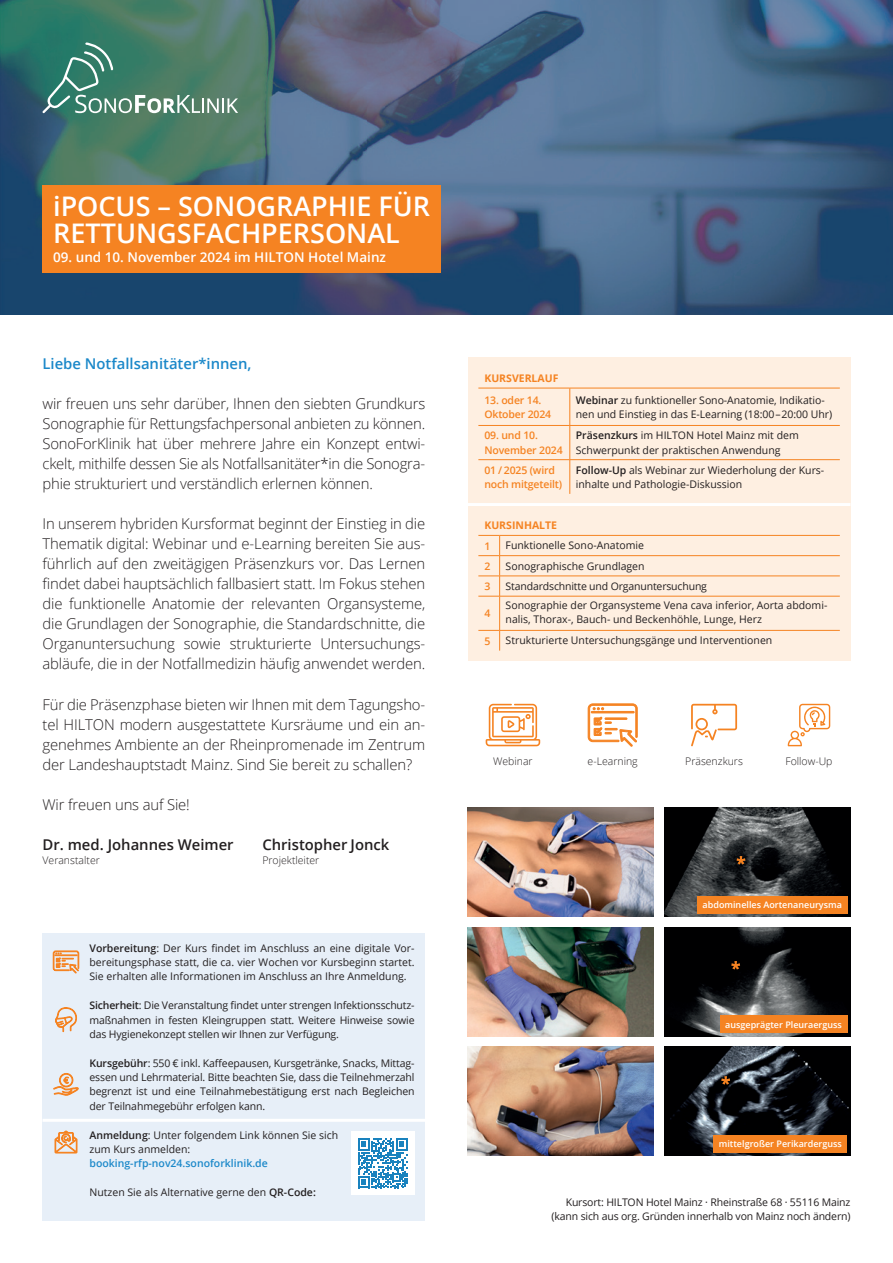
<style>
.page{position:relative;width:893px;height:1263px;background:#fff}
.page>*{position:absolute;margin:0;border:0;box-sizing:border-box;transform-origin:0 0}
.t1{font:600 27px/27px "Open Sans";color:#fff}
.t2{font:300 14.85px/20.1px "Open Sans";letter-spacing:-.01em;color:#231f20;text-align:justify}
.t3{font:600 14.85px "Open Sans";color:#231f20}
.t4{font:600 14.85px "Open Sans";color:#1b88c9}
.t5{font:600 13.5px "Open Sans";color:#fff}
.t6{font:10.5px/14.2px "Open Sans";color:#231f20}
.t7{font:600 10.5px/14.2px "Open Sans";letter-spacing:-.015em;color:#f58322}
.t8{font:300 10.5px "Open Sans";color:#231f20}
.t9{font:600 10.5px "Open Sans";color:#1b88c9}
.t10{font:700 10.5px "Open Sans";color:#f58322}
.t11{font:600 9px "Open Sans";color:#fff}
.s1{font-weight:600}
</style>
<div class="page">
<img style="left:0;top:0;width:893px;height:315px">
<img style="left:468px;top:1047px;width:186px;height:109px">
<img style="left:468px;top:927px;width:186px;height:109px">
<div style="left:468px;top:357px;width:382px;height:304px;background:#feefe1"></div>
<hr style="left:478px;top:388px;width:92px;height:1px;background:#f58322">
<hr style="left:570px;top:388px;width:1px;height:37px;background:#f58322">
<hr style="left:570px;top:388px;width:270px;height:1px;background:#f58322">
<hr style="left:478px;top:425px;width:92px;height:1px;background:#f58322">
<hr style="left:570px;top:426px;width:1px;height:33px;background:#f58322">
<hr style="left:570px;top:425px;width:270px;height:1px;background:#f58322">
<hr style="left:478px;top:459px;width:92px;height:1px;background:#f58322">
<hr style="left:570px;top:460px;width:1px;height:34px;background:#f58322">
<hr style="left:570px;top:459px;width:270px;height:1px;background:#f58322">
<hr style="left:500px;top:535px;width:340px;height:1px;background:#f58322">
<hr style="left:500px;top:555px;width:340px;height:1px;background:#f58322">
<hr style="left:500px;top:576px;width:340px;height:1px;background:#f58322">
<svg style="left:478px;top:535px;width:22px;height:62px"></svg>
<hr style="left:499px;top:596px;width:1px;height:34px;background:#f58322">
<hr style="left:500px;top:596px;width:340px;height:1px;background:#f58322">
<svg style="left:478px;top:630px;width:22px;height:21px"></svg>
<hr style="left:500px;top:630px;width:340px;height:1px;background:#f58322">
<hr style="left:468px;top:503px;width:382px;height:3px;background:#fff">
<div style="left:43px;top:933px;width:382px;height:287px;background:#e7eff8"></div>
<svg style="left:55px;top:1007px;width:22px;height:25px"></svg>
<svg style="left:53px;top:951px;width:26px;height:22px"></svg>
<div style="left:351px;top:1131px;width:64px;height:64px;background:#fff"></div>
<svg style="left:358px;top:1138px;width:50px;height:50px"></svg>
<img style="left:664px;top:927px;width:186px;height:109px">
<img style="left:664px;top:1047px;width:186px;height:109px">
<hr style="left:43px;top:1119px;width:382px;height:3px;background:#fff">
<svg style="left:53px;top:1073px;width:26px;height:22px"></svg>
<svg style="left:55px;top:1130px;width:22px;height:23px"></svg>
<img style="left:664px;top:807px;width:186px;height:109px">
<svg style="left:737px;top:856px;width:8px;height:8px"></svg>
<img style="left:468px;top:807px;width:186px;height:109px">
<svg style="left:721px;top:1076px;width:9px;height:9px"></svg>
<svg style="left:731px;top:961px;width:9px;height:8px"></svg>
<svg style="left:486px;top:704px;width:54px;height:42px"></svg>
<svg style="left:588px;top:704px;width:49px;height:42px"></svg>
<svg style="left:788px;top:704px;width:42px;height:42px"></svg>
<svg style="left:691px;top:704px;width:46px;height:43px"></svg>
<div style="left:43px;top:185px;width:398px;height:87px;background:#f58322"></div>
<div style="left:697px;top:896px;width:150px;height:17px;background:#f58322"></div>
<div style="left:713px;top:1135px;width:134px;height:17px;background:#f58322"></div>
<div style="left:720px;top:1015px;width:127px;height:18px;background:#f58322"></div>
<svg style="left:43px;top:43px;width:195px;height:70px;background:#558b78"></svg>
<h1 class="t1" style="left:53px;top:192px;width:378px">iPOCUS – SONOGRAPHIE FÜR<br>RETTUNGSFACHPERSONAL</h1>
<p class="t5" style="left:53px;top:247px;width:334px">09. und 10. November 2024 im HILTON Hotel Mainz</p>
<h2 class="t4" style="left:43px;top:353px;width:210px">Liebe Notfallsanitäter*innen,</h2>
<p class="t2" style="left:43px;top:393px;width:384px">wir freuen uns sehr darüber, Ihnen den siebten Grundkurs Sonographie für Rettungsfachpersonal anbieten zu können.<br>SonoForKlinik hat über mehrere Jahre ein Konzept entwi&shy;ckelt, mithilfe dessen Sie als Notfallsanitäter*in die Sonogra&shy;phie strukturiert und verständlich erlernen können.</p>
<p class="t2" style="left:43px;top:513px;width:384px">In unserem hybriden Kursformat beginnt der Einstieg in die Thematik digital: Webinar und e-Learning bereiten Sie aus&shy;führlich auf den zweitägigen Präsenzkurs vor. Das Lernen findet dabei hauptsächlich fallbasiert statt. Im Fokus stehen die funktionelle Anatomie der relevanten Organsysteme, die Grundlagen der Sonographie, die Standardschnitte, die Organuntersuchung sowie strukturierte Untersuchungs&shy;abläufe, die in der Notfallmedizin häufig anwendet werden.</p>
<h2 class="t2" style="left:43px;top:694px;width:384px">Für die Präsenzphase bieten wir Ihnen mit dem Tagungsho&shy;tel HILTON modern ausgestattete Kursräume und ein an&shy;genehmes Ambiente an der Rheinpromenade im Zentrum der Landeshauptstadt Mainz. Sind Sie bereit zu schallen?</h2>
<h2 class="t2" style="left:43px;top:794px;width:149px">Wir freuen uns auf Sie!</h2>
<h2 class="t3" style="left:43px;top:834px;width:193px">Dr. med. Johannes Weimer</h2>
<p class="t8" style="left:43px;top:853px;width:59px">Veranstalter</p>
<h2 class="t3" style="left:262px;top:834px;width:128px">Christopher Jonck</h2>
<p class="t8" style="left:262px;top:853px;width:58px">Projektleiter</p>
<p class="t6" style="left:89px;top:941px;width:327px;text-align:justify"><span class="s1">Vorbereitung</span>: Der Kurs findet im Anschluss an eine digitale Vor&shy;bereitungsphase statt, die ca. vier Wochen vor Kursbeginn startet.<br>Sie erhalten alle Informationen im Anschluss an Ihre Anmeldung.</p>
<p class="t6" style="left:89px;top:998px;width:327px;text-align:justify"><span class="s1">Sicherheit</span>: Die Veranstaltung findet unter strengen Infektionsschutz&shy;maßnahmen in festen Kleingruppen statt. Weitere Hinweise sowie das Hygienekonzept stellen wir Ihnen zur Verfügung.</p>
<p class="t6" style="left:89px;top:1056px;width:327px;text-align:justify"><span class="s1">Kursgebühr</span>: 550 € inkl. Kaffeepausen, Kursgetränke, Snacks, Mittag&shy;essen und Lehrmaterial. Bitte beachten Sie, dass die Teilnehmerzahl begrenzt ist und eine Teilnahmebestätigung erst nach Begleichen der Teilnahmegebühr erfolgen kann.</p>
<p class="t6" style="left:89px;top:1128px;width:250px"><span class="s1">Anmeldung</span>: Unter folgendem Link können Sie sich zum Kurs anmelden:</p>
<p class="t9" style="left:89px;top:1156px;width:180px">booking-rfp-nov24.sonoforklinik.de</p>
<p class="t6" style="left:89px;top:1184px;width:228px">Nutzen Sie als Alternative gerne den <span class="s1">QR-Code:</span></p>
<p class="t10" style="left:484px;top:371px;width:76px">KURSVERLAUF</p>
<p class="t7" style="left:484px;top:392px;width:68px">13. oder 14.<br>Oktober 2024</p>
<p class="t6" style="left:576px;top:392px;width:258px"><span class="s1">Webinar</span> zu funktioneller Sono-Anatomie, Indikatio&shy;nen und Einstieg in das E-Learning (18:00 – 20:00 Uhr)</p>
<p class="t7" style="left:484px;top:428px;width:80px">09. und 10.<br>November 2024</p>
<p class="t6" style="left:576px;top:428px;width:224px"><span class="s1">Präsenzkurs</span> im HILTON Hotel Mainz mit dem<br>Schwerpunkt der praktischen Anwendung</p>
<p class="t7" style="left:484px;top:462px;width:79px">01 / 2025 (wird noch mitgeteilt)</p>
<p class="t6" style="left:576px;top:462px;width:250px"><span class="s1">Follow-Up</span> als Webinar zur Wiederholung der Kurs&shy;inhalte und Pathologie-Diskussion</p>
<p class="t10" style="left:484px;top:518px;width:74px">KURSINHALTE</p>
<p class="t7" style="left:484px;top:538px;width:7px">1</p>
<p class="t6" style="left:506px;top:538px;width:140px">Funktionelle Sono-Anatomie</p>
<p class="t7" style="left:484px;top:559px;width:7px">2</p>
<p class="t6" style="left:506px;top:558px;width:140px">Sonographische Grundlagen</p>
<p class="t7" style="left:484px;top:579px;width:7px">3</p>
<p class="t6" style="left:506px;top:579px;width:203px">Standardschnitte und Organuntersuchung</p>
<p class="t7" style="left:484px;top:606px;width:7px">4</p>
<p class="t6" style="left:506px;top:597px;width:323px">Sonographie der Organsysteme Vena cava inferior, Aorta abdomi&shy;nalis, Thorax-, Bauch- und Beckenhöhle, Lunge, Herz</p>
<p class="t7" style="left:484px;top:633px;width:7px">5</p>
<p class="t6" style="left:506px;top:633px;width:268px">Strukturierte Untersuchungsgänge und Interventionen</p>
<p class="t8" style="left:493px;top:754px;width:41px">Webinar</p>
<p class="t8" style="left:588px;top:754px;width:52px">e-Learning</p>
<p class="t8" style="left:685px;top:754px;width:59px">Präsenzkurs</p>
<p class="t8" style="left:785px;top:754px;width:49px">Follow-Up</p>
<p class="t11" style="left:703px;top:898px;width:141px">abdominelles Aortenaneurysma</p>
<p class="t11" style="left:725px;top:1018px;width:118px">ausgeprägter Pleuraerguss</p>
<p class="t11" style="left:719px;top:1138px;width:125px">mittelgroßer Perikarderguss</p>
<p class="t6" style="left:551px;top:1195px;width:300px;text-align:right">Kursort: HILTON Hotel Mainz · Rheinstraße 68 · 55116 Mainz (kann sich aus org. Gründen innerhalb von Mainz noch ändern)</p>
</div>
